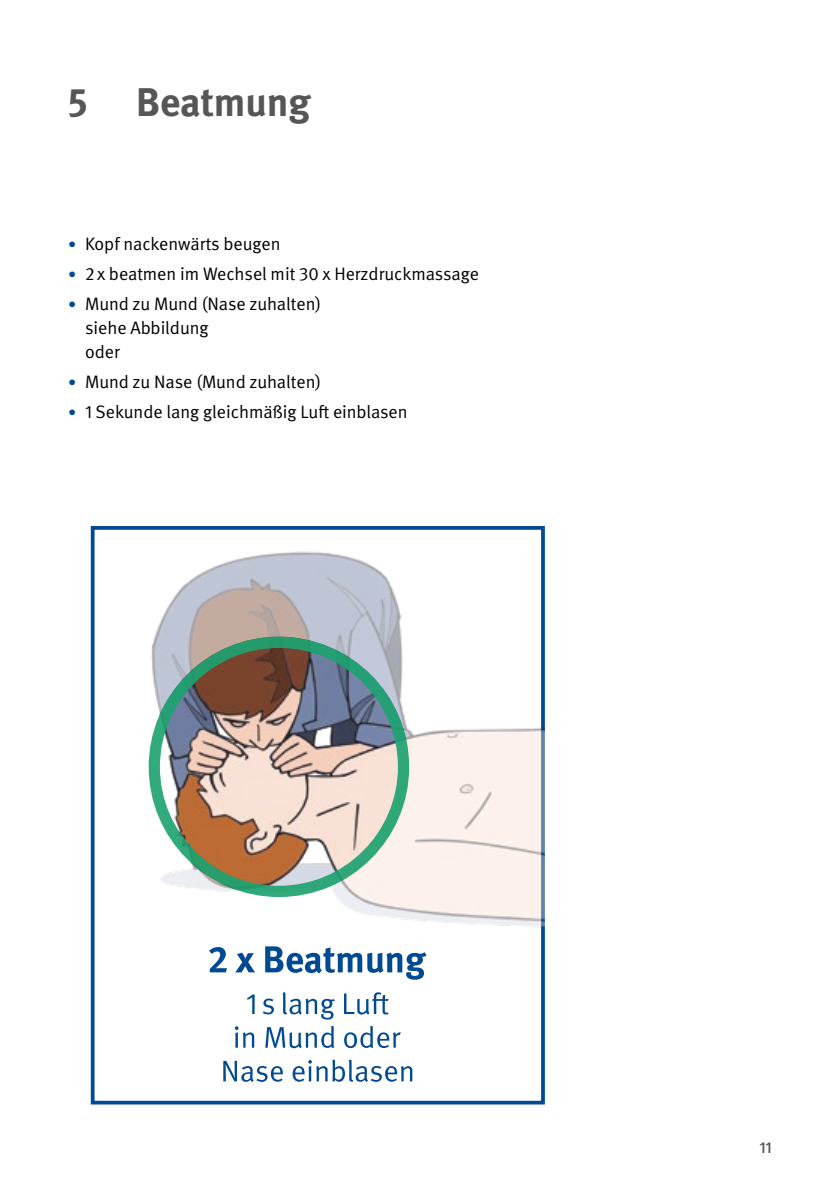
<style>
.page{position:relative;width:840px;height:1191px;background:#fff}
.page>*{position:absolute;margin:0;border:0;box-sizing:border-box;transform-origin:0 0}
.Kapitelüberschrift_2{font:700 40px "DGUV Meta";color:#565656}
.t1{font:18px/24px "DGUV Meta";color:#000}
.t2{font:500 16px "DGUV Meta";color:#565656}
.s1{font-size:16px;color:#004993}
</style>
<div class="page">
<div style="left:91px;top:526px;width:453px;height:578px;background:#fff;border:4px solid #004993"></div>
<svg style="left:223px;top:1059px;width:189px;height:23px"></svg>
<svg style="left:235px;top:1025px;width:165px;height:23px"></svg>
<svg style="left:247px;top:992px;width:141px;height:27px"></svg>
<svg style="left:209px;top:946px;width:217px;height:33px"></svg>
<img style="left:148px;top:547px;width:396px;height:395px">
<img style="left:149px;top:636px;width:260px;height:261px;border-radius:130px">
<div style="left:149px;top:636px;width:260px;height:261px;border:11px solid #00965e;border-radius:50%"></div>
<p class="Kapitelüberschrift_2" style="left:68px;top:79px;width:244px">5 Beatmung</p>
<p class="t1" style="left:68px;top:232px;width:214px"><span class="s1">•</span> Kopf nackenwärts beugen</p>
<p class="t1" style="left:68px;top:262px;width:412px"><span class="s1">•</span> 2 x beatmen im Wechsel mit 30 x Herzdruckmassage</p>
<p class="t1" style="left:85px;top:292px;width:237px;text-indent:-17px"><span class="s1">•</span> Mund zu Mund (Nase zuhalten) siehe Abbildung<br>oder</p>
<p class="t1" style="left:68px;top:370px;width:254px"><span class="s1">•</span> Mund zu Nase (Mund zuhalten)</p>
<p class="t1" style="left:68px;top:400px;width:341px"><span class="s1">•</span> 1 Sekunde lang gleichmäßig Luft einblasen</p>
<p class="t2" style="left:759px;top:1137px;width:14px">11</p>
</div>
